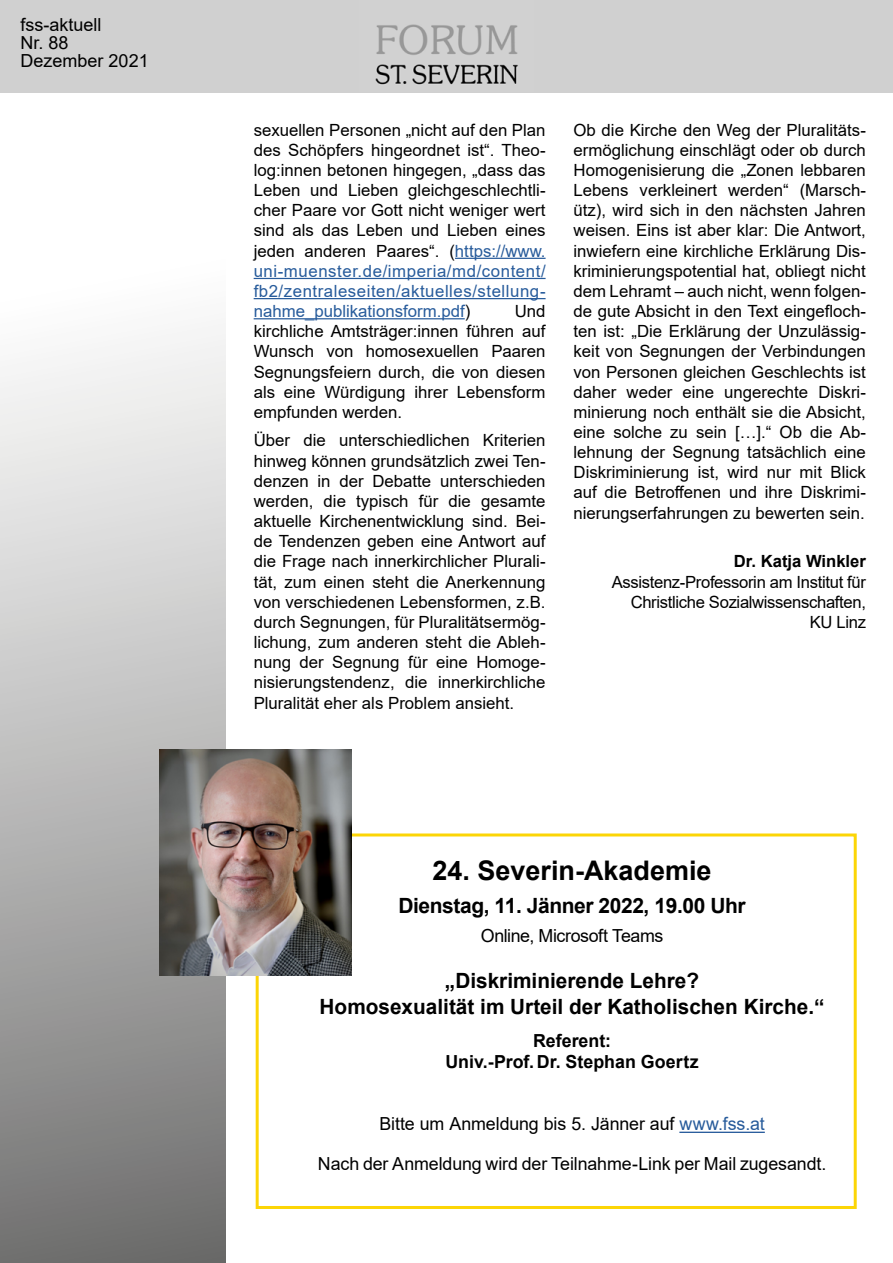
<style>
.page{position:relative;width:893px;height:1263px;background:#fff}
.page>*{position:absolute;margin:0;border:0;box-sizing:border-box;transform-origin:0 0}
.t1{font:700 27px "Arial";color:#000}
.t2{font:700 21px/25.2px "Arial";color:#000;text-align:center}
.t3{font:700 21px "Arial";letter-spacing:-.02em;color:#000}
.t4{font:18px/18px "Arial";letter-spacing:-.005em;color:#000}
.t5{font:700 18px/21.6px "Arial";color:#000;text-align:center}
.t6{font:18px "Arial";letter-spacing:-.025em;color:#000}
.t7{font:16.8px/20.1px "Arial";color:#000;text-align:justify}
.t8{font:16.8px/20.1px "Arial";letter-spacing:-.02em;color:#000;text-align:right}
.t9{font:700 16.8px "Arial";color:#000}
.s1{color:#275b9b}
</style>
<div class="page">
<div style="left:0;top:122px;width:225px;height:1141px;background:linear-gradient(to bottom,#fff,#747373)"></div>
<div style="left:0;top:0;width:893px;height:92px;background:#d0d0d0"></div>
<img style="left:375px;top:24px;width:143px;height:61px">
<hr style="left:455px;top:258px;width:91px;height:1px;background:#275b9b">
<hr style="left:254px;top:278px;width:292px;height:1px;background:#275b9b">
<hr style="left:254px;top:298px;width:292px;height:1px;background:#275b9b">
<hr style="left:254px;top:318px;width:211px;height:1px;background:#275b9b">
<div style="left:256px;top:833px;width:601px;height:376px;background:#fff;border:3px solid #fcd500"></div>
<hr style="left:679px;top:1132px;width:86px;height:1px;background:#275b9b">
<img style="left:159px;top:750px;width:193px;height:225px">
<p class="t4" style="left:21px;top:15px;width:130px">fss-aktuell<br>Nr. 88<br>Dezember 2021</p>
<p class="t7" style="left:254px;top:119px;width:293px">sexuellen Personen „nicht auf den Plan des Schöpfers hingeordnet ist“. Theo&shy;log:innen betonen hingegen, „dass das Leben und Lieben gleichgeschlechtli&shy;cher Paare vor Gott nicht weniger wert sind als das Leben und Lieben eines jeden anderen Paares“. (<span class="s1">https://www. uni-muenster.de/imperia/md/content/ fb2/zentraleseiten/aktuelles/stellung&shy;nahme_publikationsform.pdf</span>)</p>
<p class="t7" style="left:254px;top:301px;width:293px;text-indent:261px">Und kirchliche Amtsträger:innen führen auf Wunsch von homosexuellen Paaren Segnungsfeiern durch, die von diesen als eine Würdigung ihrer Lebensform empfunden werden.</p>
<p class="t7" style="left:254px;top:430px;width:293px">Über die unterschiedlichen Kriterien hinweg können grundsätzlich zwei Ten&shy;denzen in der Debatte unterschieden werden, die typisch für die gesamte aktuelle Kirchenentwicklung sind. Bei&shy;de Tendenzen geben eine Antwort auf die Frage nach innerkirchlicher Plurali&shy;tät, zum einen steht die Anerkennung von verschiedenen Lebensformen, z.B. durch Segnungen, für Pluralitätsermög&shy;lichung, zum anderen steht die Ableh&shy;nung der Segnung für eine Homoge&shy;nisierungstendenz, die innerkirchliche Pluralität eher als Problem ansieht.</p>
<p class="t7" style="left:573px;top:119px;width:294px">Ob die Kirche den Weg der Pluralitäts&shy;ermöglichung einschlägt oder ob durch Homogenisierung die „Zonen lebbaren Lebens verkleinert werden“ (Marsch&shy;ütz), wird sich in den nächsten Jahren weisen. Eins ist aber klar: Die Antwort, inwiefern eine kirchliche Erklärung Dis&shy;kriminierungspotential hat, obliegt nicht dem Lehramt – auch nicht, wenn folgen&shy;de gute Absicht in den Text eingefloch&shy;ten ist: „Die Erklärung der Unzulässig&shy;keit von Segnungen der Verbindungen von Personen gleichen Geschlechts ist daher weder eine ungerechte Diskri&shy;minierung noch enthält sie die Absicht, eine solche zu sein […].“ Ob die Ab&shy;lehnung der Segnung tatsächlich eine Diskriminierung ist, wird nur mit Blick auf die Betroffenen und ihre Diskrimi&shy;nierungserfahrungen zu bewerten sein.</p>
<p class="t9" style="left:734px;top:550px;width:134px">Dr. Katja Winkler</p>
<p class="t8" style="left:612px;top:572px;width:256px">Assistenz-Professorin am Institut für<br>Christliche Sozialwissenschaften,<br>KU Linz</p>
<h1 class="t1" style="left:432px;top:851px;width:281px">24. Severin-Akademie</h1>
<p class="t3" style="left:398px;top:890px;width:349px">Dienstag, 11. Jänner 2022, 19.00 Uhr</p>
<p class="t6" style="left:481px;top:923px;width:184px">Online, Microsoft Teams</p>
<p class="t2" style="left:320px;top:968px;width:506px">„Diskriminierende Lehre?<br>Homosexualität im Urteil der Katholischen Kirche.“</p>
<p class="t5" style="left:446px;top:1029px;width:255px">Referent:<br>Univ.-Prof. Dr. Stephan Goertz</p>
<p class="t4" style="left:318px;top:1104px;width:510px;line-height:39.5px;text-align:center">Bitte um Anmeldung bis 5. Jänner auf <span class="s1">www.fss.at<br></span>Nach der Anmeldung wird der Teilnahme-Link per Mail zugesandt.</p>
</div>
